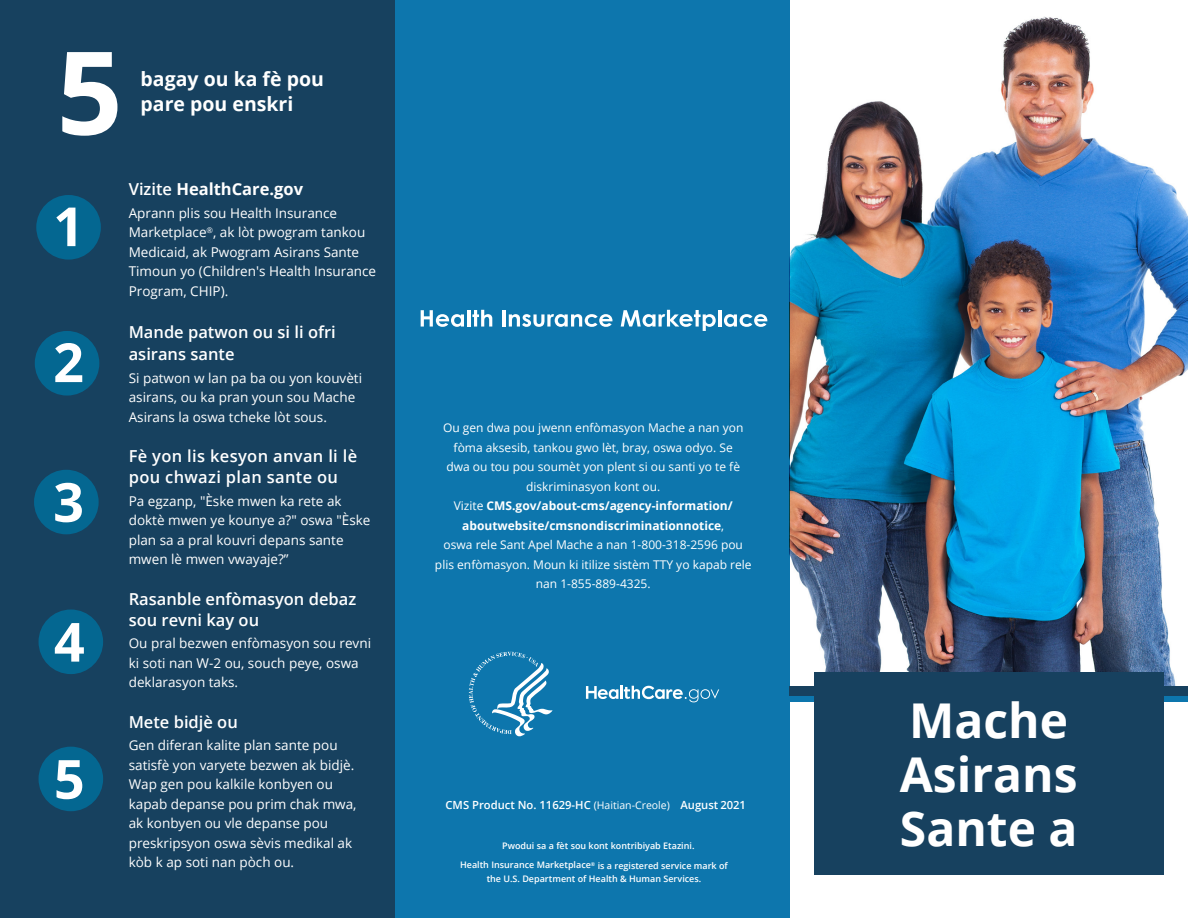
<style>
.page{position:relative;width:1188px;height:918px;background:#fff}
.page>*{position:absolute;margin:0;border:0;box-sizing:border-box;transform-origin:0 0}
.t1{font:700 115.5px "Open Sans";color:#fff}
.t2{font:700 54px "Open Sans";color:#fff}
.t3{font:700 48px/54px "Open Sans";color:#fff}
.t4{font:700 19.5px/25.5px "Open Sans";color:#fff}
.H3_LIST_REVERSE{font:600 16.5px "Open Sans";color:#fff}
.H3_LIST_REVERSE-2{font:600 16.5px "Open Sans";letter-spacing:.02em;color:#fff}
.t5{font:700 16.5px "Open Sans";color:#fff}
.text_LIST_REVERSE{font:13.5px "Open Sans";color:#fff}
.Disclaimer{font:12px "Open Sans";color:#fff}
.Disclaimer-2{font:700 12px "Open Sans";color:#fff}
.Product_Number___Dat{font:600 11.25px "Open Sans";color:#fff}
.Taxpayer_Expense{font:600 9px "Open Sans";color:#fff}
.t6{font:7.8px "Open Sans";color:#fff}
.t7{font:600 5.25px "Open Sans";color:#fff}
.s1{font-weight:600}
.s2{font-weight:400}
.s3{font-weight:400;font-size:10.5px}
</style>
<div class="page">
<div style="left:394px;top:0;width:395px;height:918px;background:#0d76ad"></div>
<img style="left:789px;top:0;width:399px;height:686px">
<div style="left:0;top:0;width:394px;height:918px;background:#17415f"></div>
<div style="left:789px;top:686px;width:399px;height:13px;background:#17415f"></div>
<div style="left:789px;top:696px;width:399px;height:6px;background:#0d76ad"></div>
<svg style="left:421px;top:310px;width:43px;height:17px"></svg>
<hr style="left:467px;top:310px;width:3px;height:17px;background:#fff">
<svg style="left:472px;top:310px;width:20px;height:17px"></svg>
<hr style="left:502px;top:310px;width:3px;height:17px;background:#fff">
<svg style="left:509px;top:314px;width:103px;height:13px"></svg>
<svg style="left:621px;top:310px;width:95px;height:21px"></svg>
<hr style="left:718px;top:310px;width:3px;height:17px;background:#fff">
<svg style="left:724px;top:314px;width:43px;height:13px"></svg>
<div style="left:34px;top:470px;width:65px;height:64px;background:#046791;border-radius:50%"></div>
<div style="left:39px;top:610px;width:64px;height:64px;background:#046791;border-radius:50%"></div>
<div style="left:39px;top:747px;width:64px;height:64px;background:#046791;border-radius:50%"></div>
<div style="left:35px;top:331px;width:64px;height:65px;background:#046791;border-radius:50%"></div>
<div style="left:36px;top:195px;width:65px;height:65px;background:#046791;border-radius:50%"></div>
<div style="left:814px;top:672px;width:349px;height:202px;background:#17415f"></div>
<svg style="left:469px;top:652px;width:84px;height:84px"></svg>
<svg style="left:586px;top:686px;width:133px;height:16px"></svg>
<p class="t1" style="left:57px;top:11px;width:67px">5</p>
<h1 class="t4" style="left:141px;top:65px;width:185px">bagay ou ka fè pou pare pou enskri</h1>
<p class="t2" style="left:53px;top:188px;width:32px">1</p>
<p class="t2" style="left:53px;top:324px;width:32px">2</p>
<p class="t2" style="left:53px;top:464px;width:32px">3</p>
<p class="t2" style="left:54px;top:604px;width:32px">4</p>
<p class="t2" style="left:54px;top:741px;width:32px">5</p>
<h2 class="t5" style="left:129px;top:178px;width:176px"><span class="s1">Vizite</span> HealthCare.gov</h2>
<p class="text_LIST_REVERSE" style="left:129px;top:204px;width:210px">Aprann plis sou Health Insurance</p>
<p class="text_LIST_REVERSE" style="left:129px;top:223px;width:79px">Marketplace</p>
<p class="t6" style="left:207px;top:225px;width:8px">®</p>
<p class="text_LIST_REVERSE" style="left:213px;top:223px;width:154px">, ak lòt pwogram tankou</p>
<p class="text_LIST_REVERSE" style="left:129px;top:243px;width:232px">Medicaid, ak Pwogram Asirans Sante</p>
<p class="text_LIST_REVERSE" style="left:129px;top:262px;width:249px">Timoun yo (Children's Health Insurance</p>
<p class="text_LIST_REVERSE" style="left:129px;top:282px;width:101px">Program, CHIP).</p>
<h3 class="H3_LIST_REVERSE" style="left:129px;top:320px;width:209px">Mande patwon ou si li ofri</h3>
<h3 class="H3_LIST_REVERSE" style="left:129px;top:343px;width:107px">asirans sante</h3>
<p class="text_LIST_REVERSE" style="left:129px;top:369px;width:235px">Si patwon w lan pa ba ou yon kouvèti</p>
<p class="text_LIST_REVERSE" style="left:129px;top:388px;width:228px">asirans, ou ka pran youn sou Mache</p>
<p class="text_LIST_REVERSE" style="left:129px;top:408px;width:200px">Asirans la oswa tcheke lòt sous.</p>
<h3 class="H3_LIST_REVERSE-2" style="left:129px;top:445px;width:230px">Fè yon lis kesyon anvan li lè</h3>
<h3 class="H3_LIST_REVERSE-2" style="left:129px;top:466px;width:211px">pou chwazi plan sante ou</h3>
<p class="text_LIST_REVERSE" style="left:129px;top:492px;width:214px">Pa egzanp, "Èske mwen ka rete ak</p>
<p class="text_LIST_REVERSE" style="left:129px;top:511px;width:243px">doktè mwen ye kounye a?" oswa "Èske</p>
<p class="text_LIST_REVERSE" style="left:129px;top:531px;width:216px">plan sa a pral kouvri depans sante</p>
<p class="text_LIST_REVERSE" style="left:129px;top:550px;width:161px">mwen lè mwen vwayaje?”</p>
<h3 class="H3_LIST_REVERSE" style="left:129px;top:587px;width:229px">Rasanble enfòmasyon debaz</h3>
<h3 class="H3_LIST_REVERSE" style="left:129px;top:608px;width:132px">sou revni kay ou</h3>
<p class="text_LIST_REVERSE" style="left:129px;top:634px;width:244px">Ou pral bezwen enfòmasyon sou revni</p>
<p class="text_LIST_REVERSE" style="left:129px;top:654px;width:231px">ki soti nan W-2 ou, souch peye, oswa</p>
<p class="text_LIST_REVERSE" style="left:129px;top:673px;width:111px">deklarasyon taks.</p>
<h3 class="H3_LIST_REVERSE" style="left:129px;top:710px;width:111px">Mete bidjè ou</h3>
<p class="text_LIST_REVERSE" style="left:129px;top:736px;width:210px">Gen diferan kalite plan sante pou</p>
<p class="text_LIST_REVERSE" style="left:129px;top:756px;width:227px">satisfè yon varyete bezwen ak bidjè.</p>
<p class="text_LIST_REVERSE" style="left:129px;top:775px;width:206px">Wap gen pou kalkile konbyen ou</p>
<p class="text_LIST_REVERSE" style="left:129px;top:795px;width:229px">kapab depanse pou prim chak mwa,</p>
<p class="text_LIST_REVERSE" style="left:129px;top:814px;width:201px">ak konbyen ou vle depanse pou</p>
<p class="text_LIST_REVERSE" style="left:129px;top:834px;width:225px">preskripsyon oswa sèvis medikal ak</p>
<p class="text_LIST_REVERSE" style="left:129px;top:853px;width:167px">kòb k ap soti nan pòch ou.</p>
<p class="Disclaimer" style="left:443px;top:420px;width:302px">Ou gen dwa pou jwenn enfòmasyon Mache a nan yon</p>
<p class="Disclaimer" style="left:454px;top:439px;width:281px">fòma aksesib, tankou gwo lèt, bray, oswa odyo. Se</p>
<p class="Disclaimer" style="left:446px;top:459px;width:295px">dwa ou tou pou soumèt yon plent si ou santi yo te fè</p>
<p class="Disclaimer" style="left:526px;top:478px;width:136px">diskriminasyon kont ou.</p>
<p class="Disclaimer-2" style="left:454px;top:497px;width:281px"><span class="s2">Vizite</span> CMS.gov/about-cms/agency-information/</p>
<p class="Disclaimer-2" style="left:462px;top:517px;width:263px">aboutwebsite/cmsnondiscriminationnotice<span class="s2">,</span></p>
<p class="Disclaimer" style="left:444px;top:537px;width:301px">oswa rele Sant Apel Mache a nan 1-800-318-2596 pou</p>
<p class="Disclaimer" style="left:435px;top:556px;width:318px">plis enfòmasyon. Moun ki itilize sistèm TTY yo kapab rele</p>
<p class="Disclaimer" style="left:536px;top:576px;width:116px">nan 1-855-889-4325.</p>
<p class="Product_Number___Dat" style="left:446px;top:797px;width:302px">CMS Product No. 11629-HC <span class="s3">(Haitian-Creole)</span> August 2021</p>
<p class="Taxpayer_Expense" style="left:502px;top:840px;width:194px">Pwodui sa a fèt sou kont kontribiyab Etazini.</p>
<p class="Taxpayer_Expense" style="left:460px;top:859px;width:132px">Health Insurance Marketplace</p>
<p class="t7" style="left:591px;top:860px;width:6px">®</p>
<p class="Taxpayer_Expense" style="left:598px;top:859px;width:132px">is a registered service mark of</p>
<p class="Taxpayer_Expense" style="left:487px;top:873px;width:216px">the U.S. Department of Health &amp; Human Services.</p>
<h1 class="t3" style="left:900px;top:692px;width:179px">Mache<br>Asirans<br>Sante a</h1>
</div>
